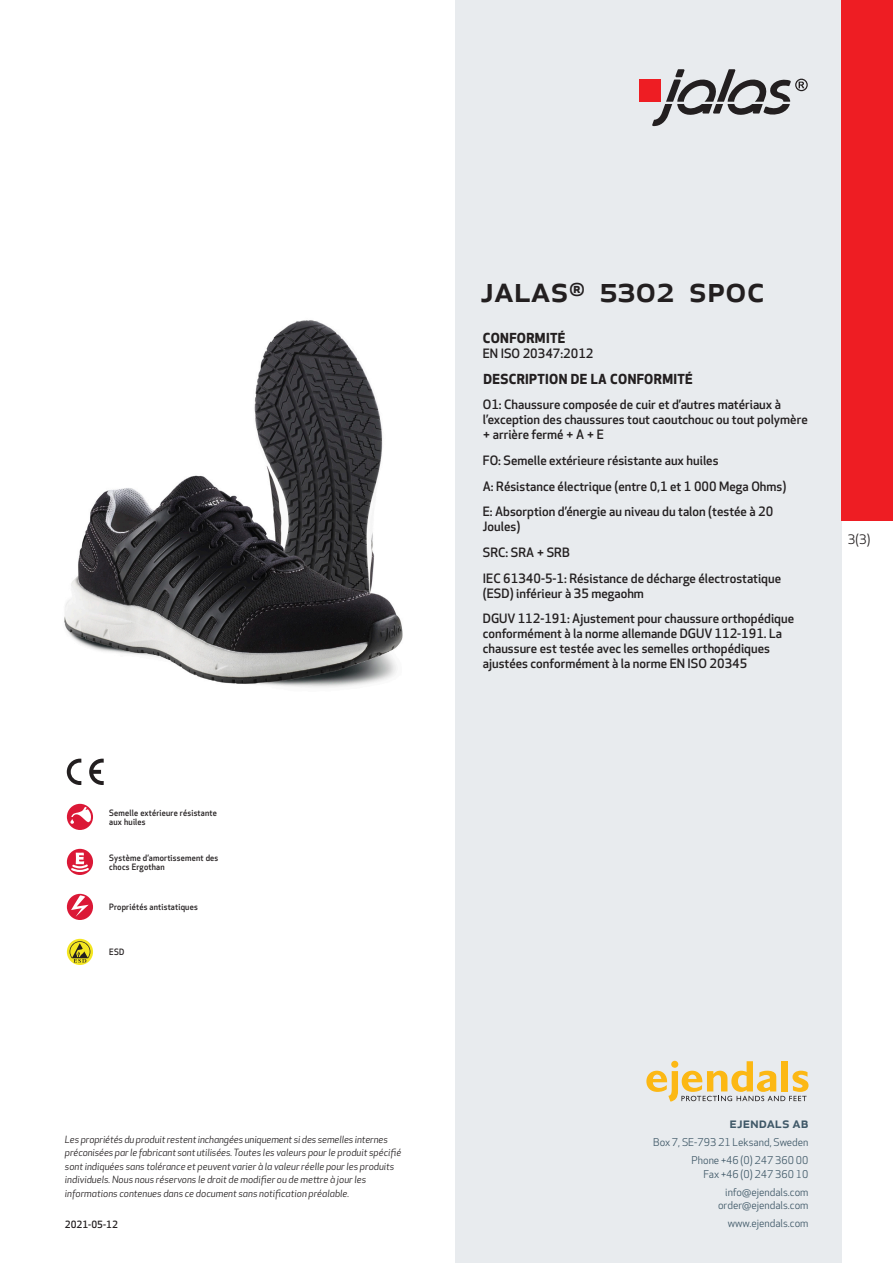
<style>
.page{position:relative;width:893px;height:1263px;background:#fff}
.page>*{position:absolute;margin:0;border:0;box-sizing:border-box;transform-origin:0 0}
.prodname{font:500 36px "Apex New";color:#231f20}
.t1{font:500 15px "Apex New";color:#405968}
.Funktion_body{font:700 13.5px "Apex New";letter-spacing:.025em;color:#231f20}
.t2{font:12.75px "Apex New";color:#231f20}
.Funktion_body-2{font:500 12.6px/15px "Apex New";color:#231f20}
.t3{font:10.5px/18px "Apex New";color:#405968;text-align:right}
.t4{font:italic 9.75px/13.5px "Apex New";color:#231f20}
.t5{font:500 9.75px "Apex New";color:#231f20}
.Funktion_body-3{font:500 8.55px/9px "Apex New";letter-spacing:.025em;color:#231f20;scale:.95 1}
</style>
<div class="page">
<div style="left:455px;top:0;width:387px;height:1263px;background:#e8ebee"></div>
<svg style="left:646px;top:1061px;width:162px;height:40px"></svg>
<img style="left:64px;top:320px;width:339px;height:368px">
<div style="left:842px;top:0;width:51px;height:520px;background:#ee1d23"></div>
<div style="left:67px;top:804px;width:26px;height:26px;background:#db1836;border-radius:50%"></div>
<svg style="left:70px;top:807px;width:21px;height:17px"></svg>
<svg style="left:67px;top:849px;width:26px;height:26px"></svg>
<svg style="left:69px;top:853px;width:22px;height:20px"></svg>
<div style="left:67px;top:894px;width:26px;height:26px;background:#db1836;border-radius:50%"></div>
<svg style="left:71px;top:895px;width:18px;height:22px"></svg>
<svg style="left:67px;top:939px;width:26px;height:26px"></svg>
<svg style="left:70px;top:941px;width:20px;height:22px"></svg>
<svg style="left:89px;top:759px;width:15px;height:26px"></svg>
<svg style="left:67px;top:759px;width:14px;height:26px"></svg>
<div style="left:639px;top:80px;width:22px;height:22px;background:#ee1d23"></div>
<svg style="left:652px;top:69px;width:156px;height:57px"></svg>
<p class="Funktion_body-3" style="left:109px;top:808px;width:115px">Semelle extérieure résistante aux huiles</p>
<p class="Funktion_body-3" style="left:109px;top:853px;width:116px">Système d’amortissement des chocs Ergothan</p>
<p class="Funktion_body-3" style="left:109px;top:902px;width:95px">Propriétés antistatiques</p>
<p class="Funktion_body-3" style="left:109px;top:947px;width:17px">ESD</p>
<p class="t4" style="left:65px;top:1132px;width:338px">Les propriétés du produit restent inchangées uniquement si des semelles internes préconisées par le fabricant sont utilisées. Toutes les valeurs pour le produit spécifié sont indiquées sans tolérance et peuvent varier à la valeur réelle pour les produits individuels. Nous nous réservons le droit de modifier ou de mettre à jour les informations contenues dans ce document sans notification préalable.</p>
<p class="t5" style="left:65px;top:1218px;width:54px">2021-05-12</p>
<p class="prodname" style="left:480px;top:265px;width:286px">JALAS<sup>®</sup> 5302 SPOC</p>
<p class="Funktion_body" style="left:483px;top:328px;width:84px">CONFORMITÉ</p>
<p class="Funktion_body-2" style="left:483px;top:346px;width:112px">EN ISO 20347:2012</p>
<p class="Funktion_body" style="left:483px;top:369px;width:211px">DESCRIPTION DE LA CONFORMITÉ</p>
<p class="Funktion_body-2" style="left:483px;top:397px;width:326px">O1: Chaussure composée de cuir et d’autres matériaux à l’exception des chaussures tout caoutchouc ou tout polymère + arrière fermé + A + E</p>
<p class="Funktion_body-2" style="left:483px;top:453px;width:237px">FO: Semelle extérieure résistante aux huiles</p>
<p class="Funktion_body-2" style="left:483px;top:478px;width:305px">A: Résistance électrique (entre 0,1 et 1 000 Mega Ohms)</p>
<p class="Funktion_body-2" style="left:483px;top:504px;width:292px">E: Absorption d’énergie au niveau du talon (testée à 20<br>Joules)</p>
<p class="Funktion_body-2" style="left:483px;top:545px;width:88px">SRC: SRA + SRB</p>
<p class="Funktion_body-2" style="left:483px;top:570px;width:300px">IEC 61340-5-1: Résistance de décharge électrostatique (ESD) inférieur à 35 megaohm</p>
<p class="Funktion_body-2" style="left:483px;top:611px;width:313px">DGUV 112-191: Ajustement pour chaussure orthopédique conformément à la norme allemande DGUV 112-191. La chaussure est testée avec les semelles orthopédiques ajustées conformément à la norme EN ISO 20345</p>
<p class="t2" style="left:848px;top:531px;width:24px">3(3)</p>
<p class="t1" style="left:729px;top:1113px;width:80px">ejendals ab</p>
<p class="t3" style="left:653px;top:1133px;width:157px">Box 7, SE-793 21 Leksand, Sweden<br>Phone +46 (0) 247 360 00</p>
<p class="t3" style="left:703px;top:1165px;width:107px">Fax +46 (0) 247 360 10 info@ejendals.com</p>
<p class="t3" style="left:718px;top:1196px;width:92px">order@ejendals.com</p>
<p class="t3" style="left:728px;top:1215px;width:82px">www.ejendals.com</p>
</div>
